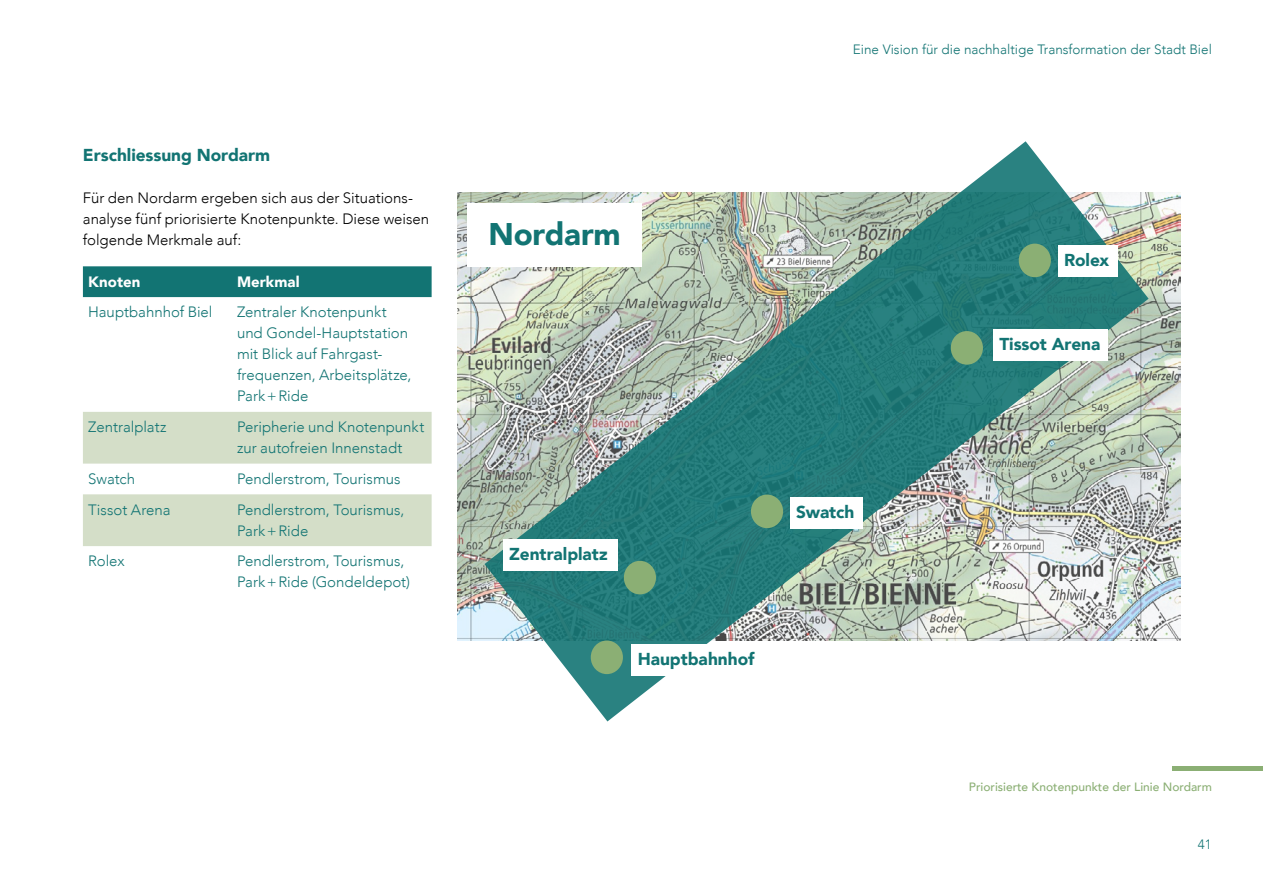
<style>
.page{position:relative;width:1263px;height:893px;background:#fff}
.page>*{position:absolute;margin:0;border:0;box-sizing:border-box;transform-origin:0 0}
._15_Subtitel{font:900 31.2px "Avenir";letter-spacing:-.01em;color:#127473}
._15_Subtitel-2{font:900 17.25px "Avenir";letter-spacing:-.005em;color:#127473}
._20_Copy___Master{font:300 15px/21px "Avenir";color:#127473}
._20_Copy___Master-2{font:300 15px/21px "Avenir";color:#000}
._20_Copy___Master-3{font:900 15px "Avenir";letter-spacing:.005em;color:#fff}
.t1{font:300 13.5px "Avenir";color:#127473}
.t2{font:500 12px "Avenir";color:#8baf74}
</style>
<div class="page">
<div style="left:83px;top:266px;width:349px;height:31px;background:#127473"></div>
<svg style="left:83px;top:412px;width:349px;height:134px;fill:#d4dec8"></svg>
<hr style="left:1173px;top:767px;width:90px;height:4px;background:#8baf74">
<img style="left:457px;top:193px;width:723px;height:447px">
<svg style="left:484px;top:141px;width:664px;height:580px"></svg>
<div style="left:591px;top:640px;width:32px;height:34px;background:#8baf74;border-radius:50%"></div>
<div style="left:624px;top:561px;width:32px;height:33px;background:#8baf74;border-radius:50%"></div>
<div style="left:751px;top:495px;width:32px;height:33px;background:#8baf74;border-radius:50%"></div>
<div style="left:1019px;top:244px;width:32px;height:33px;background:#8baf74;border-radius:50%"></div>
<div style="left:951px;top:331px;width:32px;height:34px;background:#8baf74;border-radius:50%"></div>
<div style="left:1058px;top:245px;width:59px;height:32px;background:#fff"></div>
<div style="left:993px;top:329px;width:115px;height:32px;background:#fff"></div>
<div style="left:790px;top:497px;width:72px;height:32px;background:#fff"></div>
<div style="left:468px;top:203px;width:174px;height:63px;background:#fff"></div>
<div style="left:631px;top:644px;width:141px;height:32px;background:#fff"></div>
<div style="left:503px;top:539px;width:115px;height:32px;background:#fff"></div>
<p class="_15_Subtitel-2" style="left:83px;top:141px;width:189px">Erschliessung Nordarm</p>
<p class="_20_Copy___Master-2" style="left:83px;top:188px;width:348px">Für den Nordarm ergeben sich aus der Situations&shy;analyse fünf priorisierte Knotenpunkte. Diese weisen folgende Merkmale auf:</p>
<p class="_20_Copy___Master-3" style="left:88px;top:268px;width:54px">Knoten</p>
<p class="_20_Copy___Master-3" style="left:237px;top:268px;width:64px">Merkmal</p>
<p class="_20_Copy___Master" style="left:88px;top:302px;width:126px">Hauptbahnhof Biel</p>
<p class="_20_Copy___Master" style="left:237px;top:302px;width:176px">Zentraler Knotenpunkt und Gondel-Hauptstation mit Blick auf Fahrgast&shy;frequenzen, Arbeitsplätze,<br>Park+Ride</p>
<p class="_20_Copy___Master" style="left:88px;top:416px;width:80px">Zentralplatz</p>
<p class="_20_Copy___Master" style="left:237px;top:416px;width:189px">Peripherie und Knotenpunkt zur autofreien Innenstadt</p>
<p class="_20_Copy___Master" style="left:88px;top:468px;width:49px">Swatch</p>
<p class="_20_Copy___Master" style="left:237px;top:468px;width:165px">Pendlerstrom, Tourismus</p>
<p class="_20_Copy___Master" style="left:88px;top:499px;width:84px">Tissot Arena</p>
<p class="_20_Copy___Master" style="left:237px;top:499px;width:169px">Pendlerstrom, Tourismus,<br>Park+Ride</p>
<p class="_20_Copy___Master" style="left:88px;top:551px;width:38px">Rolex</p>
<p class="_20_Copy___Master" style="left:237px;top:551px;width:175px">Pendlerstrom, Tourismus,<br>Park+Ride (Gondeldepot)</p>
<p class="t1" style="left:853px;top:42px;width:361px">Eine Vision für die nachhaltige Transformation der Stadt Biel</p>
<p class="_15_Subtitel" style="left:489px;top:208px;width:133px">Nordarm</p>
<p class="_15_Subtitel-2" style="left:509px;top:540px;width:100px">Zentralplatz</p>
<p class="_15_Subtitel-2" style="left:638px;top:645px;width:118px">Hauptbahnhof</p>
<p class="_15_Subtitel-2" style="left:796px;top:498px;width:60px">Swatch</p>
<p class="_15_Subtitel-2" style="left:1064px;top:246px;width:46px">Rolex</p>
<p class="_15_Subtitel-2" style="left:999px;top:330px;width:103px">Tissot Arena</p>
<p class="t2" style="left:969px;top:777px;width:244px">Priorisierte Knotenpunkte der Linie Nordarm</p>
<p class="t1" style="left:1198px;top:836px;width:16px">41</p>
</div>
